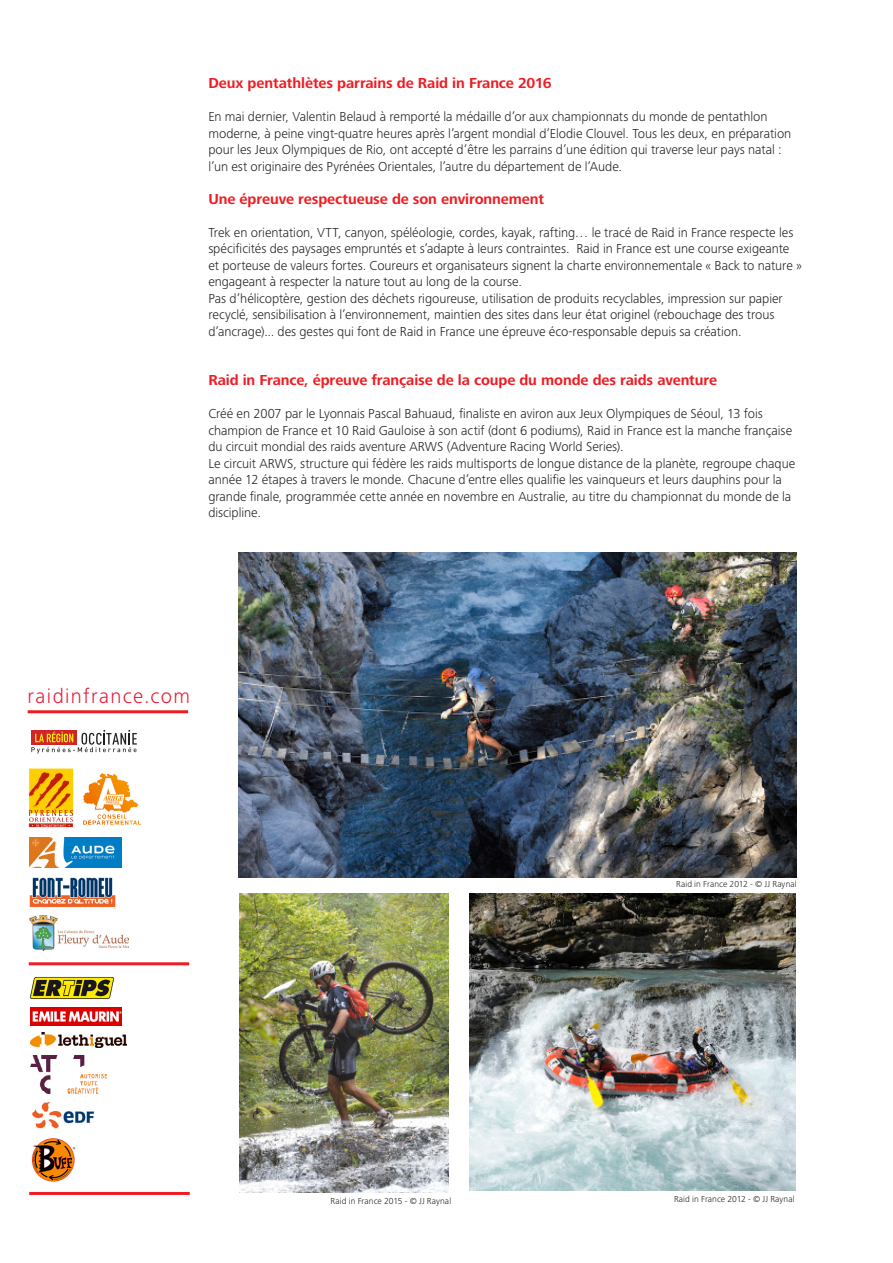
<style>
.page{position:relative;width:893px;height:1263px;background:#fff}
.page>*{position:absolute;margin:0;border:0;box-sizing:border-box;transform-origin:0 0}
.t1{font:300 21px "Frutiger Next Pro";letter-spacing:.065em;color:#e71b33}
.t2{font:700 15px "Frutiger Next Pro";letter-spacing:-.005em;color:#ee1d23}
.t3{font:300 13.5px/16.5px "Frutiger Next Pro";color:#231f20}
.t4{font:300 9px "Frutiger Next Pro";letter-spacing:.005em;color:#231f20}
</style>
<div class="page">
<img style="left:238px;top:553px;width:559px;height:324px">
<img style="left:239px;top:893px;width:210px;height:300px">
<img style="left:470px;top:893px;width:325px;height:298px">
<img style="left:30px;top:977px;width:84px;height:22px">
<img style="left:31px;top:1032px;width:95px;height:16px">
<img style="left:31px;top:1008px;width:91px;height:17px">
<hr style="left:29px;top:962px;width:160px;height:3px;background:#ee1d23">
<hr style="left:29px;top:1192px;width:161px;height:3px;background:#ee1d23">
<hr style="left:28px;top:710px;width:160px;height:3px;background:#ee1d23">
<img style="left:28px;top:768px;width:46px;height:60px">
<img style="left:29px;top:877px;width:87px;height:31px">
<img style="left:29px;top:838px;width:93px;height:30px">
<img style="left:29px;top:916px;width:100px;height:34px">
<img style="left:31px;top:1056px;width:75px;height:37px">
<img style="left:32px;top:1101px;width:63px;height:28px">
<img style="left:31px;top:1139px;width:45px;height:43px">
<img style="left:83px;top:773px;width:58px;height:52px">
<svg style="left:31px;top:729px;width:106px;height:25px"></svg>
<p class="t2" style="left:208px;top:75px;width:345px">Deux pentathlètes parrains de Raid in France 2016</p>
<p class="t3" style="left:208px;top:109px;width:584px">En mai dernier, Valentin Belaud à remporté la médaille d’or aux championnats du monde de pentathlon moderne, à peine vingt-quatre heures après l’argent mondial d’Elodie Clouvel. Tous les deux, en préparation pour les Jeux Olympiques de Rio, ont accepté d’être les parrains d’une édition qui traverse leur pays natal :</p>
<p class="t3" style="left:208px;top:158px;width:415px">l’un est originaire des Pyrénées Orientales, l’autre du département de l’Aude.</p>
<p class="t2" style="left:208px;top:190px;width:337px">Une épreuve respectueuse de son environnement</p>
<p class="t3" style="left:208px;top:224px;width:595px">Trek en orientation, VTT, canyon, spéléologie, cordes, kayak, rafting… le tracé de Raid in France respecte les spécificités des paysages empruntés et s’adapte à leurs contraintes. Raid in France est une course exigeante et porteuse de valeurs fortes. Coureurs et organisateurs signent la charte environnementale « Back to nature » engageant à respecter la nature tout au long de la course.</p>
<p class="t3" style="left:208px;top:290px;width:576px">Pas d’hélicoptère, gestion des déchets rigoureuse, utilisation de produits recyclables, impression sur papier recyclé, sensibilisation à l’environnement, maintien des sites dans leur état originel (rebouchage des trous d’ancrage)... des gestes qui font de Raid in France une épreuve éco-responsable depuis sa création.</p>
<p class="t2" style="left:208px;top:372px;width:510px">Raid in France, épreuve française de la coupe du monde des raids aventure</p>
<p class="t3" style="left:208px;top:406px;width:585px">Créé en 2007 par le Lyonnais Pascal Bahuaud, finaliste en aviron aux Jeux Olympiques de Séoul, 13 fois champion de France et 10 Raid Gauloise à son actif (dont 6 podiums), Raid in France est la manche française du circuit mondial des raids aventure ARWS (Adventure Racing World Series).</p>
<p class="t3" style="left:208px;top:455px;width:588px">Le circuit ARWS, structure qui fédère les raids multisports de longue distance de la planète, regroupe chaque année 12 étapes à travers le monde. Chacune d’entre elles qualifie les vainqueurs et leurs dauphins pour la grande finale, programmée cette année en novembre en Australie, au titre du championnat du monde de la discipline.</p>
<p class="t1" style="left:28px;top:683px;width:164px">raidinfrance.com</p>
<p class="t4" style="left:676px;top:879px;width:122px">Raid in France 2012 - © JJ Raynal</p>
<p class="t4" style="left:331px;top:1195px;width:122px">Raid in France 2015 - © JJ Raynal</p>
<p class="t4" style="left:674px;top:1194px;width:122px">Raid in France 2012 - © JJ Raynal</p>
</div>
